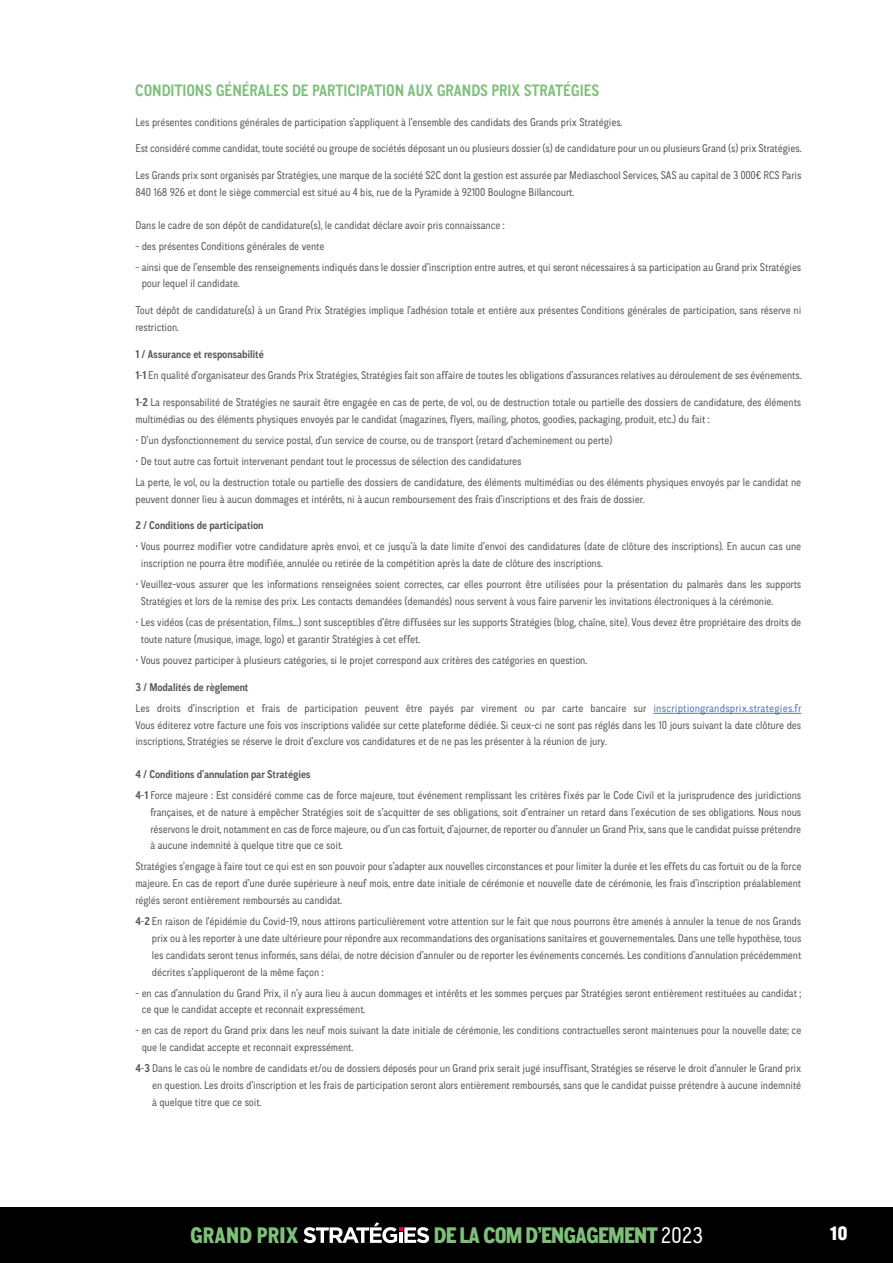
<style>
.page{position:relative;width:893px;height:1263px;background:#fff}
.page>*{position:absolute;margin:0;border:0;box-sizing:border-box;transform-origin:0 0}
.t1{font:800 22.5px "CA Normal";letter-spacing:-.035em;color:#7ec07a}
.t2{font:800 22.5px "CA Normal";letter-spacing:.005em;color:#7ec07a}
.t3{font:800 19.5px "CA Normal";color:#fff}
.t4{font:700 16.5px "CA Normal";letter-spacing:-.005em;color:#7ec07a}
.t5{font:11.25px/16.8px "CA Normal";letter-spacing:-.01em;color:#575756}
.t6{font:700 11.25px "CA Normal";letter-spacing:-.01em;color:#575756}
.s1{font-weight:700}
.s2{color:#5576af}
.s3{font-weight:400;color:#fff}
</style>
<div class="page">
<div style="left:0;top:1208px;width:893px;height:55px;background:#000"></div>
<svg style="left:303px;top:1222px;width:126px;height:21px"></svg>
<hr style="left:653px;top:713px;width:148px;height:1px;background:#5576af">
<h3 class="t4" style="left:135px;top:79px;width:465px">CONDITIONS GÉNÉRALES DE PARTICIPATION AUX GRANDS PRIX STRATÉGIES</h3>
<p class="t5" style="left:135px;top:113px;width:488px">Les présentes conditions générales de participation s’appliquent à l’ensemble des candidats des Grands prix Stratégies.</p>
<p class="t5" style="left:135px;top:140px;width:667px">Est considéré comme candidat, toute société ou groupe de sociétés déposant un ou plusieurs dossier (s) de candidature pour un ou plusieurs Grand (s) prix Stratégies.</p>
<p class="t5" style="left:135px;top:167px;width:667px">Les Grands prix sont organisés par Stratégies, une marque de la société S2C dont la gestion est assurée par Mediaschool Services, SAS au capital de 3 000€ RCS Paris<br>840 168 926 et dont le siège commercial est situé au 4 bis, rue de la Pyramide à 92100 Boulogne Billancourt.</p>
<p class="t5" style="left:135px;top:216px;width:371px">Dans le cadre de son dépôt de candidature(s), le candidat déclare avoir pris connaissance :</p>
<p class="t5" style="left:135px;top:237px;width:191px">- des présentes Conditions générales de vente</p>
<p class="t5" style="left:142px;top:258px;width:661px;text-indent:-6px">- ainsi que de l’ensemble des renseignements indiqués dans le dossier d’inscription entre autres, et qui seront nécessaires à sa participation au Grand prix Stratégies pour lequel il candidate.</p>
<p class="t5" style="left:135px;top:302px;width:667px">Tout dépôt de candidature(s) à un Grand Prix Stratégies implique l’adhésion totale et entière aux présentes Conditions générales de participation, sans réserve ni restriction.</p>
<p class="t5" style="left:135px;top:343px;width:667px;line-height:21px"><span class="s1">1 / Assurance et responsabilité<br>1-1</span> En qualité d’organisateur des Grands Prix Stratégies, Stratégies fait son affaire de toutes les obligations d’assurances relatives au déroulement de ses événements.</p>
<p class="t5" style="left:135px;top:393px;width:667px"><span class="s1">1-2</span> La responsabilité de Stratégies ne saurait être engagée en cas de perte, de vol, ou de destruction totale ou partielle des dossiers de candidature, des éléments multimédias ou des éléments physiques envoyés par le candidat (magazines, flyers, mailing, photos, goodies, packaging, produit, etc.) du fait :</p>
<p class="t5" style="left:135px;top:431px;width:478px">• D’un dysfonctionnement du service postal, d’un service de course, ou de transport (retard d’acheminement ou perte)</p>
<p class="t5" style="left:135px;top:450px;width:667px;line-height:21px">• De tout autre cas fortuit intervenant pendant tout le processus de sélection des candidatures<br>La perte, le vol, ou la destruction totale ou partielle des dossiers de candidature, des éléments multimédias ou des éléments physiques envoyés par le candidat ne</p>
<p class="t5" style="left:135px;top:490px;width:511px">peuvent donner lieu à aucun dommages et intérêts, ni à aucun remboursement des frais d’inscriptions et des frais de dossier.</p>
<p class="t6" style="left:135px;top:518px;width:130px">2 / Conditions de participation</p>
<p class="t5" style="left:141px;top:538px;width:662px;text-indent:-5px">• Vous pourrez modifier votre candidature après envoi, et ce jusqu’à la date limite d’envoi des candidatures (date de clôture des inscriptions). En aucun cas une inscription ne pourra être modifiée, annulée ou retirée de la compétition après la date de clôture des inscriptions.</p>
<p class="t5" style="left:141px;top:576px;width:662px;text-indent:-5px">• Veuillez-vous assurer que les informations renseignées soient correctes, car elles pourront être utilisées pour la présentation du palmarès dans les supports<br>Stratégies et lors de la remise des prix. Les contacts demandées (demandés) nous servent à vous faire parvenir les invitations électroniques à la cérémonie.</p>
<p class="t5" style="left:141px;top:613px;width:662px;text-indent:-5px">• Les vidéos (cas de présentation, films…) sont susceptibles d’être diffusées sur les supports Stratégies (blog, chaîne, site). Vous devez être propriétaire des droits de toute nature (musique, image, logo) et garantir Stratégies à cet effet.</p>
<p class="t5" style="left:135px;top:651px;width:453px">• Vous pouvez participer à plusieurs catégories, si le projet correspond aux critères des catégories en question.</p>
<p class="t5" style="left:135px;top:676px;width:667px;line-height:21px"><span class="s1">3 / Modalités de règlement<br></span>Les droits d’inscription et frais de participation peuvent être payés par virement ou par carte bancaire sur <span class="s2">inscriptiongrandsprix.strategies.fr</span></p>
<p class="t5" style="left:135px;top:716px;width:667px">Vous éditerez votre facture une fois vos inscriptions validée sur cette plateforme dédiée. Si ceux-ci ne sont pas réglés dans les 10 jours suivant la date clôture des inscriptions, Stratégies se réserve le droit d’exclure vos candidatures et de ne pas les présenter à la réunion de jury.</p>
<p class="t5" style="left:135px;top:763px;width:667px;line-height:21px"><span class="s1">4 / Conditions d’annulation par Stratégies<br>4-1</span> Force majeure : Est considéré comme cas de force majeure, tout événement remplissant les critères fixés par le Code Civil et la jurisprudence des juridictions</p>
<p class="t5" style="left:150px;top:803px;width:652px;text-align:justify">françaises, et de nature à empêcher Stratégies soit de s’acquitter de ses obligations, soit d’entrainer un retard dans l’exécution de ses obligations. Nous nous réservons le droit, notamment en cas de force majeure, ou d’un cas fortuit, d’ajourner, de reporter ou d’annuler un Grand Prix, sans que le candidat puisse prétendre à aucune indemnité à quelque titre que ce soit.</p>
<p class="t5" style="left:135px;top:858px;width:667px;text-align:justify">Stratégies s’engage à faire tout ce qui est en son pouvoir pour s’adapter aux nouvelles circonstances et pour limiter la durée et les effets du cas fortuit ou de la force majeure. En cas de report d’une durée supérieure à neuf mois, entre date initiale de cérémonie et nouvelle date de cérémonie, les frais d’inscription préalablement réglés seront entièrement remboursés au candidat.</p>
<p class="t5" style="left:152px;top:912px;width:651px;text-align:justify;text-indent:-17px"><span class="s1">4-2</span> En raison de l’épidémie du Covid-19, nous attirons particulièrement votre attention sur le fait que nous pourrons être amenés à annuler la tenue de nos Grands prix ou à les reporter à une date ultérieure pour répondre aux recommandations des organisations sanitaires et gouvernementales. Dans une telle hypothèse, tous les candidats seront tenus informés, sans délai, de notre décision d’annuler ou de reporter les événements concernés. Les conditions d’annulation précédemment décrites s’appliqueront de la même façon :</p>
<p class="t5" style="left:142px;top:984px;width:661px;text-indent:-6px">- en cas d’annulation du Grand Prix, il n’y aura lieu à aucun dommages et intérêts et les sommes perçues par Stratégies seront entièrement restituées au candidat ; ce que le candidat accepte et reconnait expressément.</p>
<p class="t5" style="left:142px;top:1022px;width:661px;text-indent:-6px">- en cas de report du Grand prix dans les neuf mois suivant la date initiale de cérémonie, les conditions contractuelles seront maintenues pour la nouvelle date; ce que le candidat accepte et reconnait expressément.</p>
<p class="t5" style="left:152px;top:1060px;width:651px;text-align:justify;text-indent:-17px"><span class="s1">4-3</span> Dans le cas où le nombre de candidats et/ou de dossiers déposés pour un Grand prix serait jugé insuffisant, Stratégies se réserve le droit d’annuler le Grand prix en question. Les droits d’inscription et les frais de participation seront alors entièrement remboursés, sans que le candidat puisse prétendre à aucune indemnité à quelque titre que ce soit.</p>
<h1 class="t2" style="left:190px;top:1219px;width:110px">GRAND PRIX</h1>
<h1 class="t1" style="left:434px;top:1219px;width:271px">DE LA COM D’ENGAGEMENT<span class="s3">2023</span></h1>
<h2 class="t3" style="left:830px;top:1219px;width:19px">10</h2>
</div>
